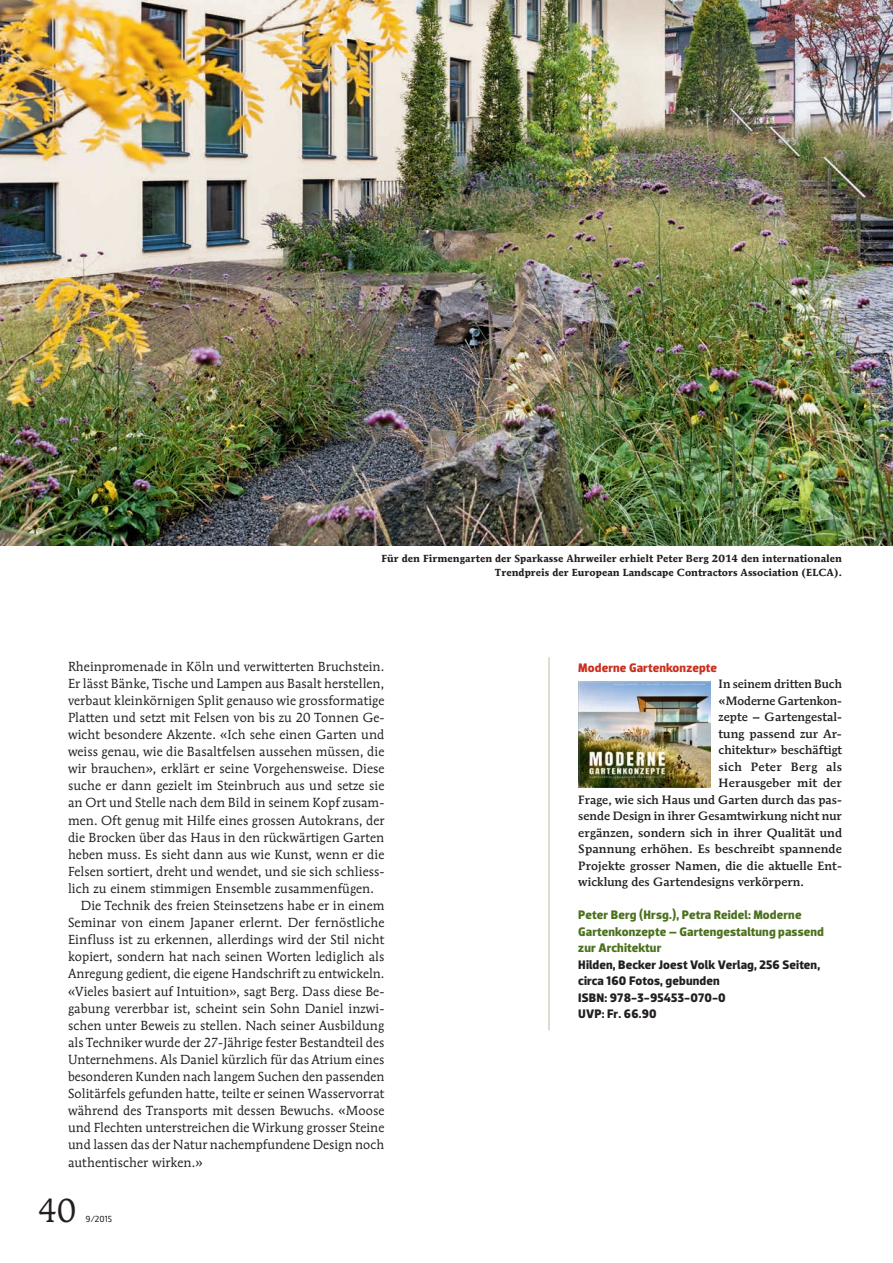
<style>
.page{position:relative;width:893px;height:1263px;background:#fff}
.page>*{position:absolute;margin:0;border:0;box-sizing:border-box;transform-origin:0 0}
.t1{font:33px "Mendoza Roman";color:#231f20}
.t2{font:13.05px "Mendoza Roman";letter-spacing:.005em;color:#231f20}
.t3{font:700 12.6px/16.5px "Dobra";letter-spacing:.01em;color:#231f20}
.t4{font:700 12.6px/16.5px "Dobra";letter-spacing:.005em;color:#4b711c}
.t5{font:700 12.6px "Dobra";letter-spacing:.005em;color:#ca3020}
.t6{font:500 12px "Mendoza Roman";letter-spacing:.01em;color:#231f20}
.t7{font:500 12px "Mendoza Roman";letter-spacing:.03em;color:#231f20}
.t8{font:700 10.2px/14.2px "Mendoza Roman";letter-spacing:.005em;color:#231f20;text-align:right}
.t9{font:9px "Dobra";color:#231f20}
</style>
<div class="page">
<img style="left:0;top:0;width:893px;height:546px">
<img style="left:578px;top:681px;width:132px;height:106px">
<hr style="left:549px;top:657px;width:1px;height:373px;background:#4b711c">
<p class="t8" style="left:382px;top:551px;width:462px">Für den Firmengarten der Sparkasse Ahrweiler erhielt Peter Berg 2014 den internationalen<br>Trendpreis der European Landscape Contractors Association (ELCA).</p>
<p class="t2" style="left:68px;top:658px;width:318px">Rheinpromenade in Köln und verwitterten Bruchstein.</p>
<p class="t2" style="left:68px;top:675px;width:318px">Er lässt Bänke, Tische und Lampen aus Basalt herstellen,</p>
<p class="t2" style="left:68px;top:692px;width:318px">verbaut kleinkörnigen Split genauso wie grossformatige</p>
<p class="t2" style="left:68px;top:709px;width:318px">Platten und setzt mit Felsen von bis zu 20 Tonnen Ge-</p>
<p class="t2" style="left:68px;top:726px;width:318px">wicht besondere Akzente. «Ich sehe einen Garten und</p>
<p class="t2" style="left:68px;top:743px;width:318px">weiss genau, wie die Basaltfelsen aussehen müssen, die</p>
<p class="t2" style="left:68px;top:761px;width:318px">wir brauchen», erklärt er seine Vorgehensweise. Diese</p>
<p class="t2" style="left:68px;top:778px;width:318px">suche er dann gezielt im Steinbruch aus und setze sie</p>
<p class="t2" style="left:68px;top:795px;width:318px">an Ort und Stelle nach dem Bild in seinem Kopf zusam-</p>
<p class="t2" style="left:68px;top:812px;width:318px">men. Oft genug mit Hilfe eines grossen Autokrans, der</p>
<p class="t2" style="left:68px;top:829px;width:318px">die Brocken über das Haus in den rückwärtigen Garten</p>
<p class="t2" style="left:68px;top:846px;width:318px">heben muss. Es sieht dann aus wie Kunst, wenn er die</p>
<p class="t2" style="left:68px;top:863px;width:318px">Felsen sortiert, dreht und wendet, und sie sich schliess-</p>
<p class="t2" style="left:68px;top:880px;width:307px">lich zu einem stimmigen Ensemble zusammenfügen.</p>
<p class="t2" style="left:81px;top:897px;width:305px">Die Technik des freien Steinsetzens habe er in einem</p>
<p class="t2" style="left:68px;top:914px;width:318px">Seminar von einem Japaner erlernt. Der fernöstliche</p>
<p class="t2" style="left:68px;top:932px;width:318px">Einfluss ist zu erkennen, allerdings wird der Stil nicht</p>
<p class="t2" style="left:68px;top:949px;width:318px">kopiert, sondern hat nach seinen Worten lediglich als</p>
<p class="t2" style="left:68px;top:966px;width:318px">Anregung gedient, die eigene Handschrift zu entwickeln.</p>
<p class="t2" style="left:68px;top:983px;width:318px">«Vieles basiert auf Intuition», sagt Berg. Dass diese Be-</p>
<p class="t2" style="left:68px;top:1000px;width:318px">gabung vererbbar ist, scheint sein Sohn Daniel inzwi-</p>
<p class="t2" style="left:68px;top:1017px;width:318px">schen unter Beweis zu stellen. Nach seiner Ausbildung</p>
<p class="t2" style="left:68px;top:1034px;width:318px">als Techniker wurde der 27-Jährige fester Bestandteil des</p>
<p class="t2" style="left:68px;top:1051px;width:318px">Unternehmens. Als Daniel kürzlich für das Atrium eines</p>
<p class="t2" style="left:68px;top:1068px;width:318px">besonderen Kunden nach langem Suchen den passenden</p>
<p class="t2" style="left:68px;top:1085px;width:318px">Solitärfels gefunden hatte, teilte er seinen Wasservorrat</p>
<p class="t2" style="left:68px;top:1103px;width:318px">während des Transports mit dessen Bewuchs. «Moose</p>
<p class="t2" style="left:68px;top:1120px;width:318px">und Flechten unterstreichen die Wirkung grosser Steine</p>
<p class="t2" style="left:68px;top:1137px;width:318px">und lassen das der Natur nachempfundene Design noch</p>
<p class="t2" style="left:68px;top:1154px;width:136px">authentischer wirken.»</p>
<h1 class="t1" style="left:38px;top:1190px;width:39px">40</h1>
<p class="t9" style="left:86px;top:1213px;width:28px">9/2015</p>
<p class="t5" style="left:578px;top:660px;width:140px">Moderne Gartenkonzepte</p>
<p class="t6" style="left:719px;top:677px;width:125px">In seinem dritten Buch</p>
<p class="t6" style="left:719px;top:693px;width:125px">«Moderne Gartenkon-</p>
<p class="t6" style="left:719px;top:710px;width:125px">zepte – Gartengestal-</p>
<p class="t6" style="left:719px;top:726px;width:125px">tung passend zur Ar-</p>
<p class="t6" style="left:719px;top:743px;width:125px">chitektur» beschäftigt</p>
<p class="t7" style="left:719px;top:759px;width:125px">sich Peter Berg als</p>
<p class="t6" style="left:719px;top:776px;width:125px">Herausgeber mit der</p>
<p class="t6" style="left:578px;top:792px;width:265px">Frage, wie sich Haus und Garten durch das pas-</p>
<p class="t6" style="left:578px;top:809px;width:265px">sende Design in ihrer Gesamtwirkung nicht nur</p>
<p class="t6" style="left:578px;top:825px;width:265px">ergänzen, sondern sich in ihrer Qualität und</p>
<p class="t6" style="left:578px;top:842px;width:265px">Spannung erhöhen. Es beschreibt spannende</p>
<p class="t6" style="left:578px;top:858px;width:265px">Projekte grosser Namen, die die aktuelle Ent-</p>
<p class="t6" style="left:578px;top:875px;width:227px">wicklung des Gartendesigns verkörpern.</p>
<p class="t4" style="left:578px;top:907px;width:247px">Peter Berg (Hrsg.), Petra Reidel: Moderne<br>Gartenkonzepte – Gartengestaltung passend zur Architektur</p>
<p class="t3" style="left:578px;top:956px;width:243px">Hilden, Becker Joest Volk Verlag, 256 Seiten, circa 160 Fotos, gebunden<br>ISBN: 978-3-95453-070-0<br>UVP: Fr. 66.90</p>
</div>
